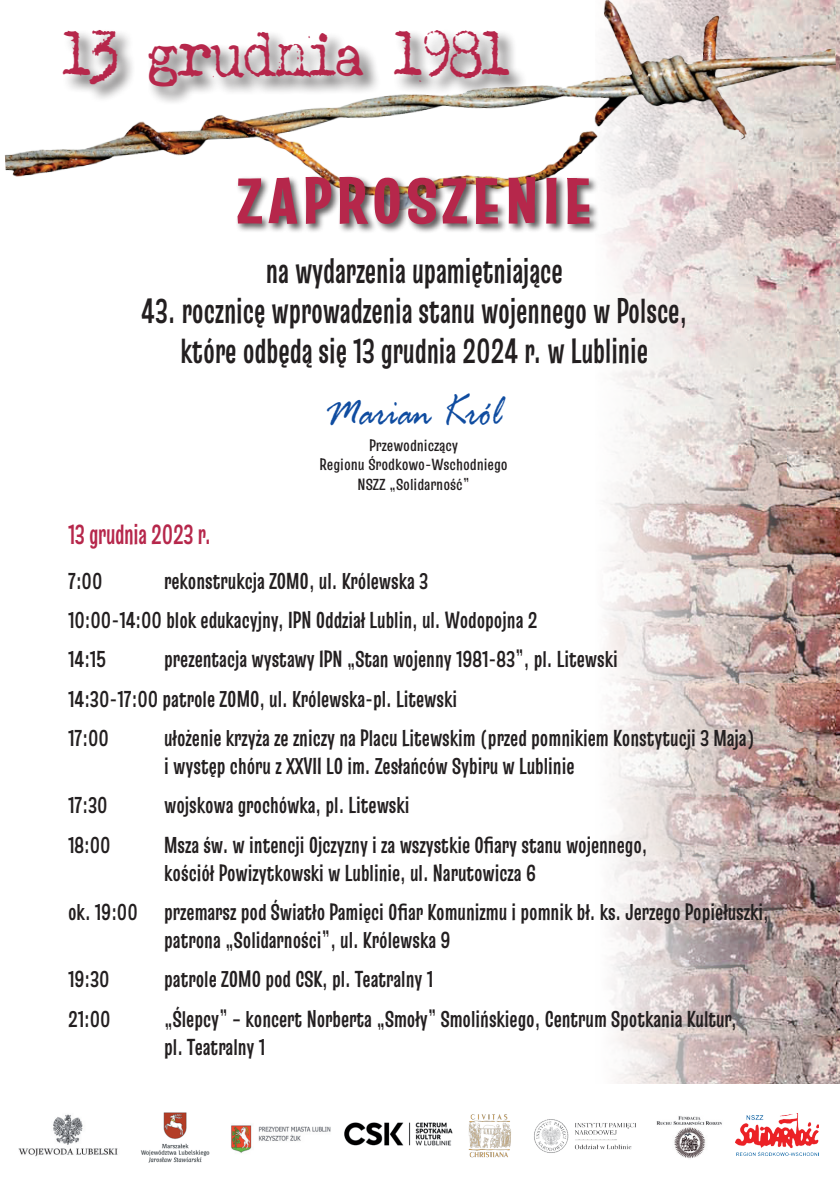
<style>
.page{position:relative;width:840px;height:1191px;background:#fff}
.page>*{position:absolute;margin:0;border:0;box-sizing:border-box;transform-origin:0 0}
.t1{font:900 65px "Truculenta";letter-spacing:.09em;color:#b6274b}
.t2{font:49.2px "Maszyna AEG";letter-spacing:-.04em;color:#b6274b;scale:.89 1}
.t3{font:italic 46.4px "Rage";color:#0f4ca0;scale:.77 1}
.t4{font:700 35px/40px "Truculenta";color:#231f20;text-align:center;scale:.8 1}
.t5{font:700 28px "Truculenta";letter-spacing:-.01em;color:#b6274b;scale:.79 1}
.t6{font:700 23px/39.4px "Truculenta";color:#231f20;scale:.87 1}
.t7{font:600 16px/19.6px "Truculenta";color:#231f20;text-align:center}
</style>
<div class="page">
<img style="left:605px;top:231px;width:234px;height:853px">
<img style="left:5px;top:0;width:834px;height:231px">
<div style="left:61px;top:28px;width:466px;height:77px;background:#231f20;opacity:.75"></div>
<div style="left:235px;top:175px;width:364px;height:59px;background:#231f20;opacity:.75"></div>
<img style="left:656px;top:1116px;width:66px;height:43px">
<img style="left:735px;top:1113px;width:83px;height:42px">
<img style="left:140px;top:1112px;width:70px;height:51px">
<img style="left:231px;top:1125px;width:100px;height:28px">
<img style="left:18px;top:1114px;width:100px;height:43px">
<img style="left:534px;top:1119px;width:102px;height:34px">
<img style="left:468px;top:1114px;width:43px;height:43px">
<img style="left:344px;top:1122px;width:109px;height:24px">
<h2 class="t2" style="left:62px;top:24px;width:504px">13 grudnia 1981</h2>
<h1 class="t1" style="left:237px;top:160px;width:355px">ZAPROSZENIE</h1>
<h3 class="t4" style="left:266px;top:251px;width:372px">na wydarzenia upamiętniające</h3>
<h3 class="t4" style="left:141px;top:291px;width:683px">43. rocznicę wprowadzenia stanu wojennego w Polsce, które odbędą się 13 grudnia 2024 r. w Lublinie</h3>
<h3 class="t3" style="left:326px;top:387px;width:229px">Marian Król</h3>
<p class="t7" style="left:319px;top:435px;width:190px">Przewodniczący<br>Regionu Środkowo-Wschodniego<br>NSZZ „Solidarność”</p>
<p class="t5" style="left:68px;top:516px;width:182px">13 grudnia 2023 r.</p>
<p class="t6" style="left:68px;top:561px;width:41px">7:00</p>
<p class="t6" style="left:68px;top:561px;width:540px;text-indent:96px">rekonstrukcja ZOMO, ul. Królewska 3<br>10:00-14:00 blok edukacyjny, IPN Oddział Lublin, ul. Wodopojna 2<br>14:15</p>
<p class="t6" style="left:68px;top:639px;width:633px;text-indent:96px">prezentacja wystawy IPN „Stan wojenny 1981-83”, pl. Litewski<br>14:30-17:00 patrole ZOMO, ul. Królewska-pl. Litewski<br>17:00</p>
<p class="t6" style="left:164px;top:724px;width:679px;line-height:28px">ułożenie krzyża ze zniczy na Placu Litewskim (przed pomnikiem Konstytucji 3 Maja) i występ chóru z XXVII LO im. Zesłańców Sybiru w Lublinie</p>
<p class="t6" style="left:68px;top:785px;width:47px">17:30</p>
<p class="t6" style="left:164px;top:785px;width:283px">wojskowa grochówka, pl. Litewski</p>
<p class="t6" style="left:68px;top:825px;width:50px">18:00</p>
<p class="t6" style="left:164px;top:830px;width:556px;line-height:28px">Msza św. w intencji Ojczyzny i za wszystkie Ofiary stanu wojennego, kościół Powizytkowski w Lublinie, ul. Narutowicza 6</p>
<p class="t6" style="left:164px;top:898px;width:696px;line-height:28px;text-indent:-96px">ok. 19:00 przemarsz pod Światło Pamięci Ofiar Komunizmu i pomnik bł. ks. Jerzego Popiełuszki, patrona „Solidarności”, ul. Królewska 9</p>
<p class="t6" style="left:68px;top:959px;width:49px">19:30</p>
<p class="t6" style="left:164px;top:959px;width:310px">patrole ZOMO pod CSK, pl. Teatralny 1</p>
<p class="t6" style="left:68px;top:999px;width:50px">21:00</p>
<p class="t6" style="left:164px;top:1004px;width:659px;line-height:28px">„Ślepcy” – koncert Norberta „Smoły” Smolińskiego, Centrum Spotkania Kultur, pl. Teatralny 1</p>
</div>
